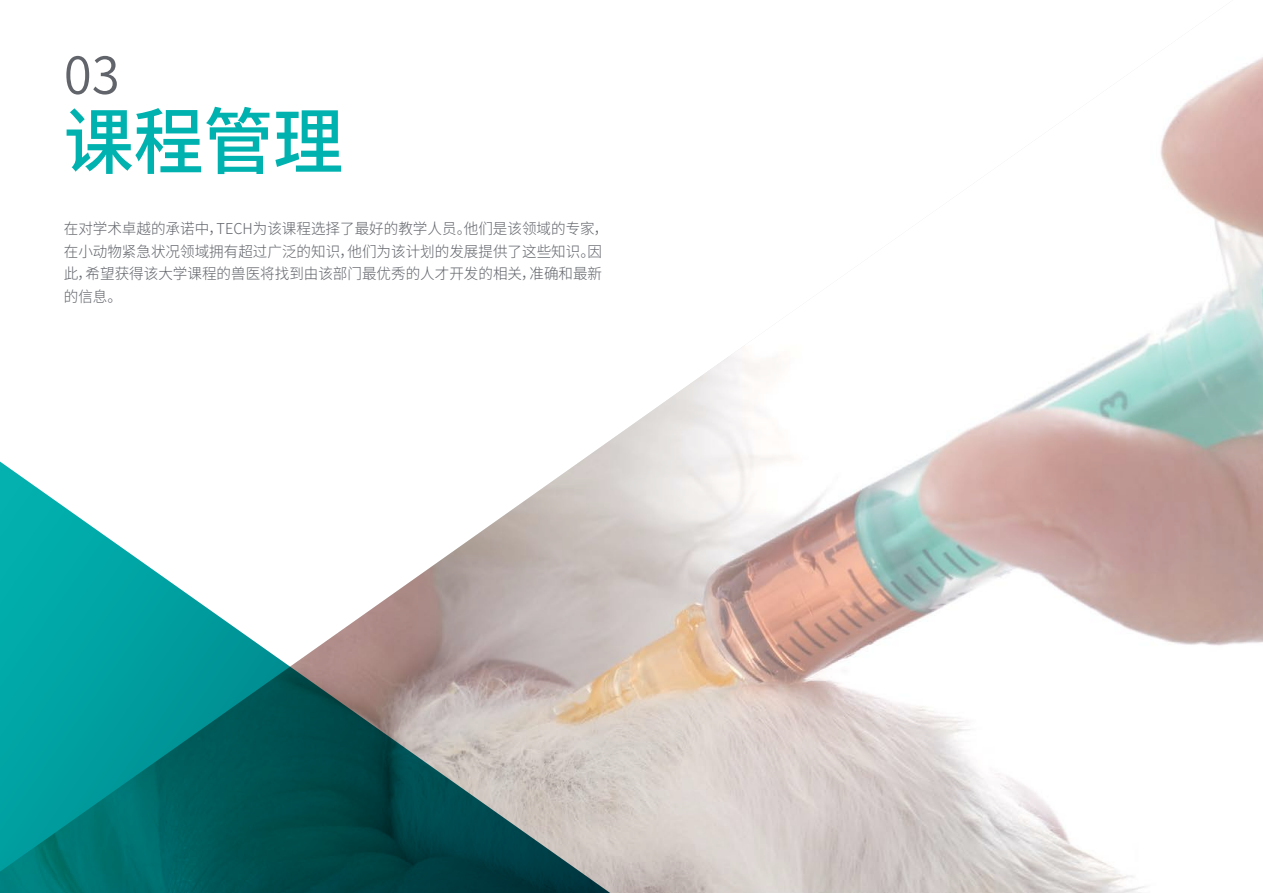
<style>
.page{position:relative;width:1263px;height:893px;background:#fff}
.page>*{position:absolute;margin:0;border:0;box-sizing:border-box;transform-origin:0 0}
.t1{font:500 72px "Source Han Sans CN";color:#00b2af}
.t2{font:52.5px "Source Han Sans CN";color:#61646a}
.t3{font:300 15px/22.5px "Source Han Sans CN";color:#61646a}
</style>
<div class="page">
<img style="left:602px;top:57px;width:661px;height:836px">
<svg style="left:0;top:446px;width:640px;height:447px"></svg>
<h2 class="t2" style="left:64px;top:45px;width:57px">03</h2>
<h1 class="t1" style="left:64px;top:101px;width:281px">课程管理</h1>
<p class="t3" style="left:64px;top:218px;width:546px">在对学术卓越的承诺中，TECH为该课程选择了最好的教学人员。他们是该领域的专家，在小动物紧急状况领域拥有超过广泛的知识，他们为该计划的发展提供了这些知识。因此，希望获得该大学课程的兽医将找到由该部门最优秀的人才开发的相关，准确和最新的信息。</p>
</div>
